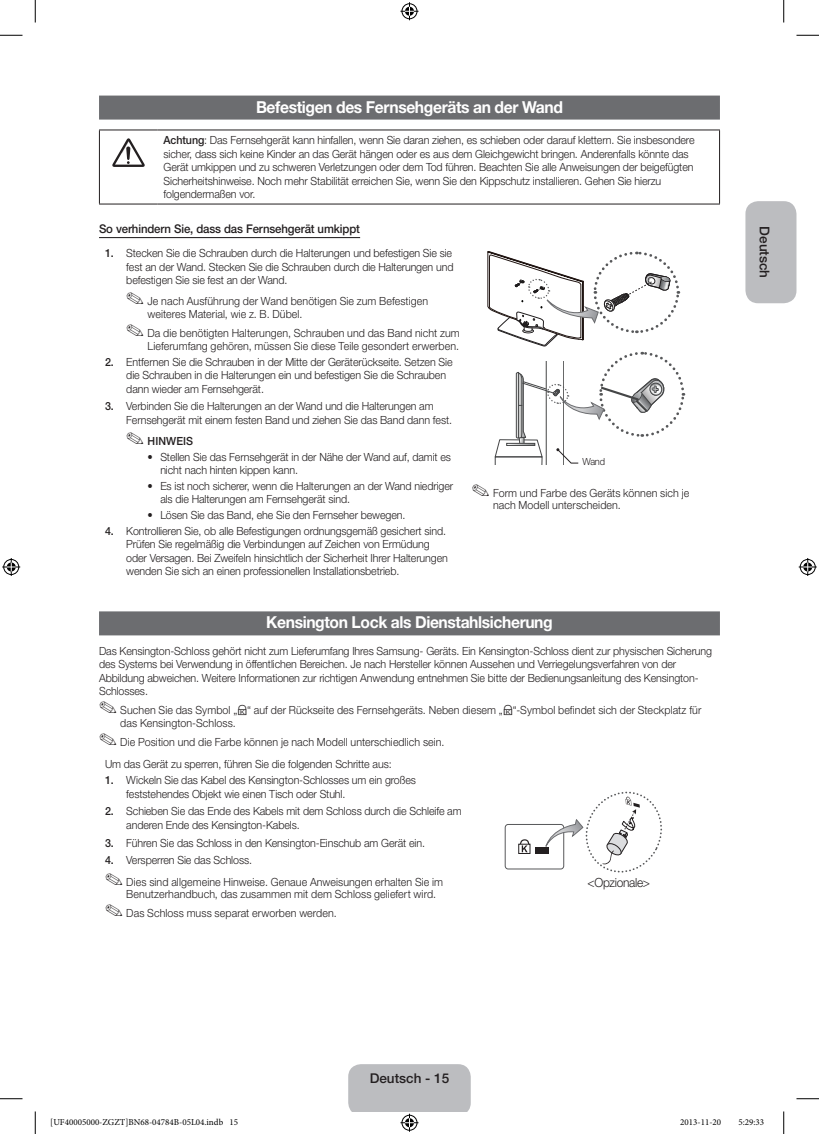
<style>
.page{position:relative;width:819px;height:1134px;background:#fff}
.page>*{position:absolute;margin:0;border:0;box-sizing:border-box;transform-origin:0 0}
.t1{font:700 16.5px "Helvetica Neue LT Pro";letter-spacing:-.025em;color:#fff;scale:.95 1}
.t2{font:500 13.5px "Helvetica Neue LT Pro";color:#231f20}
.t3{font:300 12.6px "Helvetica Neue LT Pro";letter-spacing:-.025em;color:#231f20;scale:.95 1}
.t4{font:500 12px "Helvetica Neue LT Pro";letter-spacing:-.01em;color:#231f20;scale:.95 1}
.t5{font:300 11.25px/13.5px "Helvetica Neue LT Pro";letter-spacing:-.01em;color:#231f20;scale:.95 1}
.t6{font:500 11.25px "Helvetica Neue LT Pro";letter-spacing:.005em;color:#231f20;scale:.95 1}
.t7{font:300 9.75px "Helvetica Neue LT Pro";color:#231f20;scale:.95 1}
.t8{font:9px "Minion Pro";color:#000}
.s1{font-weight:500}
</style>
<div class="page">
<div style="left:745px;top:201px;width:51px;height:102px;background:#bcbdc0;border-radius:13px"></div>
<div style="left:99px;top:96px;width:621px;height:24px;background:#6c6d70"></div>
<hr style="left:99px;top:237px;width:261px;height:1px;background:#231f20">
<div style="left:99px;top:611px;width:621px;height:24px;background:#6c6d70"></div>
<hr style="left:99px;top:130px;width:59px;height:1px;background:#231f20">
<hr style="left:99px;top:130px;width:1px;height:74px;background:#231f20">
<hr style="left:158px;top:130px;width:562px;height:1px;background:#231f20">
<hr style="left:719px;top:130px;width:1px;height:74px;background:#231f20">
<hr style="left:99px;top:204px;width:59px;height:1px;background:#231f20">
<hr style="left:158px;top:204px;width:562px;height:1px;background:#231f20">
<svg style="left:112px;top:138px;width:33px;height:29px"></svg>
<svg style="left:488px;top:251px;width:198px;height:213px"></svg>
<div style="left:505px;top:824px;width:59px;height:45px;border:1px solid #57585a;border-radius:3px"></div>
<svg style="left:545px;top:791px;width:117px;height:81px"></svg>
<div style="left:518px;top:843px;width:12px;height:10px;border:1px solid #231f20"></div>
<svg style="left:519px;top:839px;width:11px;height:13px"></svg>
<div style="left:535px;top:847px;width:14px;height:6px;background:#231f20"></div>
<svg style="left:0;top:35px;width:22px;height:1px"></svg>
<svg style="left:796px;top:35px;width:23px;height:1px"></svg>
<svg style="left:0;top:1098px;width:22px;height:1px"></svg>
<svg style="left:796px;top:1098px;width:23px;height:1px"></svg>
<svg style="left:35px;top:0;width:1px;height:22px"></svg>
<svg style="left:35px;top:1111px;width:1px;height:23px"></svg>
<svg style="left:783px;top:0;width:1px;height:22px"></svg>
<svg style="left:783px;top:1111px;width:1px;height:23px"></svg>
<svg style="left:400px;top:2px;width:18px;height:18px"></svg>
<svg style="left:348px;top:1064px;width:123px;height:67px"></svg>
<svg style="left:2px;top:558px;width:18px;height:18px"></svg>
<svg style="left:799px;top:558px;width:18px;height:18px"></svg>
<h1 class="t1" style="left:256px;top:96px;width:325px">Befestigen des Fernsehgeräts an der Wand</h1>
<p class="t5" style="left:164px;top:133px;width:560px"><span class="s1">Achtung</span>: Das Fernsehgerät kann hinfallen, wenn Sie daran ziehen, es schieben oder darauf klettern. Sie insbesondere sicher, dass sich keine Kinder an das Gerät hängen oder es aus dem Gleichgewicht bringen. Anderenfalls könnte das Gerät umkippen und zu schweren Verletzungen oder dem Tod führen. Beachten Sie alle Anweisungen der beigefügten Sicherheitshinweise. Noch mehr Stabilität erreichen Sie, wenn Sie den Kippschutz installieren. Gehen Sie hierzu folgendermaßen vor.</p>
<p class="t4" style="left:99px;top:221px;width:276px">So verhindern Sie, dass das Fernsehgerät umkippt</p>
<p class="t5" style="left:126px;top:246px;width:346px;text-align:justify;text-indent:-21px"><span class="s1">1.</span> Stecken Sie die Schrauben durch die Halterungen und befestigen Sie sie fest an der Wand. Stecken Sie die Schrauben durch die Halterungen und befestigen Sie sie fest an der Wand.</p>
<p class="t5" style="left:148px;top:295px;width:297px;line-height:12.8px;text-indent:-21px">✎ Je nach Ausführung der Wand benötigen Sie zum Befestigen weiteres Material, wie z. B. Dübel.</p>
<p class="t5" style="left:126px;top:327px;width:352px;line-height:12.8px;text-align:right">✎ Da die benötigten Halterungen, Schrauben und das Band nicht zum<br>Lieferumfang gehören, müssen Sie diese Teile gesondert erwerben.</p>
<p class="t5" style="left:126px;top:355px;width:345px;text-indent:-21px"><span class="s1">2.</span> Entfernen Sie die Schrauben in der Mitte der Geräterückseite. Setzen Sie die Schrauben in die Halterungen ein und befestigen Sie die Schrauben dann wieder am Fernsehgerät.</p>
<p class="t5" style="left:126px;top:399px;width:344px;text-indent:-21px"><span class="s1">3.</span> Verbinden Sie die Halterungen an der Wand und die Halterungen am<br>Fernsehgerät mit einem festen Band und ziehen Sie das Band dann fest.</p>
<p class="t6" style="left:126px;top:434px;width:72px">✎ HINWEIS</p>
<p class="t5" style="left:160px;top:450px;width:308px;text-indent:-13px">• Stellen Sie das Fernsehgerät in der Nähe der Wand auf, damit es nicht nach hinten kippen kann.</p>
<p class="t5" style="left:160px;top:479px;width:310px;text-indent:-13px">• Es ist noch sicherer, wenn die Halterungen an der Wand niedriger als die Halterungen am Fernsehgerät sind.</p>
<p class="t5" style="left:148px;top:508px;width:273px">• Lösen Sie das Band, ehe Sie den Fernseher bewegen.</p>
<p class="t5" style="left:126px;top:524px;width:340px;text-indent:-21px"><span class="s1">4.</span> Kontrollieren Sie, ob alle Befestigungen ordnungsgemäß gesichert sind.<br>Prüfen Sie regelmäßig die Verbindungen auf Zeichen von Ermüdung oder Versagen. Bei Zweifeln hinsichtlich der Sicherheit Ihrer Halterungen wenden Sie sich an einen professionellen Installationsbetrieb.</p>
<p class="t7" style="left:582px;top:456px;width:25px">Wand</p>
<p class="t5" style="left:493px;top:486px;width:208px;line-height:12.8px;text-indent:-21px">✎ Form und Farbe des Geräts können sich je nach Modell unterscheiden.</p>
<h1 class="t1" style="left:266px;top:612px;width:303px">Kensington Lock als Dienstahlsicherung</h1>
<p class="t5" style="left:99px;top:643px;width:647px">Das Kensington-Schloss gehört nicht zum Lieferumfang Ihres Samsung- Geräts. Ein Kensington-Schloss dient zur physischen Sicherung des Systems bei Verwendung in öffentlichen Bereichen. Je nach Hersteller können Aussehen und Verriegelungsverfahren von der Abbildung abweichen. Weitere Informationen zur richtigen Anwendung entnehmen Sie bitte der Bedienungsanleitung des Kensington-Schlosses.</p>
<p class="t5" style="left:120px;top:703px;width:613px;line-height:12.8px;text-indent:-21px">✎ Suchen Sie das Symbol „ “ auf der Rückseite des Fernsehgeräts. Neben diesem „ “-Symbol befindet sich der Steckplatz für das Kensington-Schloss.</p>
<p class="t5" style="left:105px;top:731px;width:359px;line-height:22.2px;text-indent:-6px">✎ Die Position und die Farbe können je nach Modell unterschiedlich sein.<br>Um das Gerät zu sperren, führen Sie die folgenden Schritte aus:</p>
<p class="t5" style="left:126px;top:773px;width:306px;text-indent:-21px"><span class="s1">1.</span> Wickeln Sie das Kabel des Kensington-Schlosses um ein großes feststehendes Objekt wie einen Tisch oder Stuhl.</p>
<p class="t5" style="left:126px;top:804px;width:354px;text-indent:-21px"><span class="s1">2.</span> Schieben Sie das Ende des Kabels mit dem Schloss durch die Schleife am anderen Ende des Kensington-Kabels.</p>
<p class="t5" style="left:105px;top:835px;width:338px"><span class="s1">3.</span> Führen Sie das Schloss in den Kensington-Einschub am Gerät ein.</p>
<p class="t5" style="left:105px;top:849px;width:357px;line-height:21.3px"><span class="s1">4.</span> Versperren Sie das Schloss.<br>✎ Dies sind allgemeine Hinweise. Genaue Anweisungen erhalten Sie im</p>
<p class="t5" style="left:105px;top:884px;width:350px;line-height:19.2px;text-indent:21px">Benutzerhandbuch, das zusammen mit dem Schloss geliefert wird. ✎ Das Schloss muss separat erworben werden.</p>
<p class="t3" style="left:587px;top:874px;width:67px">&lt;Opzionale&gt;</p>
<p class="t2" style="left:773px;top:226px;width:53px;rotate:90deg">Deutsch</p>
<p class="t2" style="left:370px;top:1069px;width:81px">Deutsch - 15</p>
<p class="t8" style="left:50px;top:1116px;width:189px">[UF40005000-ZGZT]BN68-04784B-05L04.indb 15</p>
<p class="t8" style="left:680px;top:1116px;width:42px">2013-11-20</p>
<p class="t8" style="left:738px;top:1116px;width:27px">5:29:33</p>
</div>
